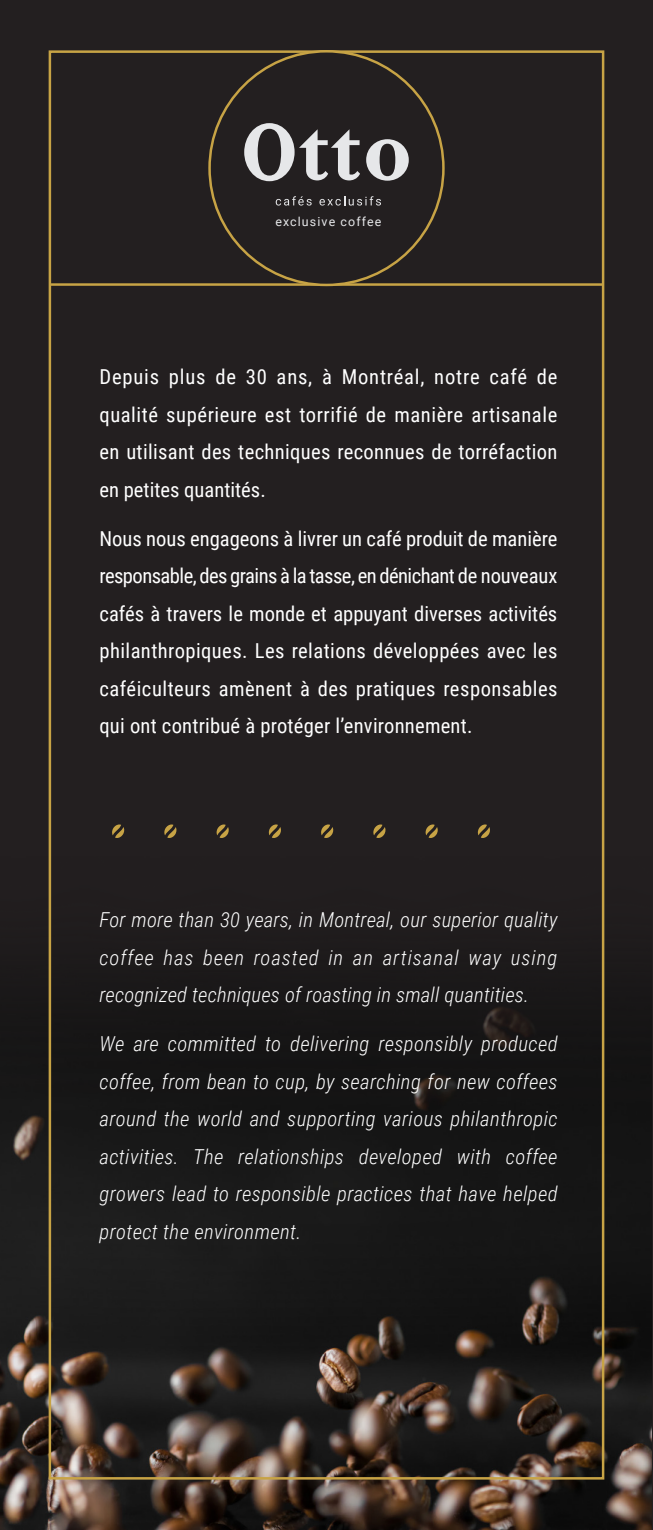
<style>
.page{position:relative;width:653px;height:1530px;background:#fff}
.page>*{position:absolute;margin:0;border:0;box-sizing:border-box;transform-origin:0 0}
.t1{font:20.5px/37.5px "Roboto Condensed";letter-spacing:.01em;color:#fff;text-align:justify}
.t2{font:italic 300 20.5px/37.5px "Roboto Condensed";letter-spacing:.01em;color:#fff;text-align:justify}
.t3{font:12.5px "Roboto";letter-spacing:.09em;color:#e6e7e9}
</style>
<div class="page">
<div style="left:0;top:0;width:652px;height:1530px;background:#231f20"></div>
<img style="left:0;top:857px;width:651px;height:673px">
<hr style="left:50px;top:283px;width:552px;height:3px;background:#c7a345">
<svg style="left:244px;top:123px;width:116px;height:58px"></svg>
<svg style="left:366px;top:139px;width:42px;height:42px"></svg>
<svg style="left:276px;top:196px;width:35px;height:10px"></svg>
<svg style="left:319px;top:196px;width:62px;height:10px"></svg>
<svg style="left:112px;top:825px;width:12px;height:13px"></svg>
<svg style="left:164px;top:825px;width:13px;height:13px"></svg>
<svg style="left:216px;top:825px;width:13px;height:13px"></svg>
<svg style="left:268px;top:825px;width:13px;height:13px"></svg>
<svg style="left:321px;top:825px;width:12px;height:13px"></svg>
<svg style="left:373px;top:825px;width:13px;height:13px"></svg>
<svg style="left:425px;top:825px;width:13px;height:13px"></svg>
<svg style="left:477px;top:825px;width:13px;height:13px"></svg>
<p class="t3" style="left:275px;top:213px;width:107px">exclusive coffee</p>
<p class="t1" style="left:99px;top:358px;width:459px">Depuis plus de 30 ans, à Montréal, notre café de qualité supérieure est torrifié de manière artisanale en utilisant des techniques reconnues de torréfaction en petites quantités.</p>
<p class="t1" style="left:99px;top:519px;width:459px">Nous nous engageons à livrer un café produit de manière responsable, des grains à la tasse, en dénichant de nouveaux cafés à travers le monde et appuyant diverses activités philanthropiques. Les relations développées avec les caféiculteurs amènent à des pratiques responsables qui ont contribué à protéger l’environnement.</p>
<p class="t2" style="left:99px;top:901px;width:459px">For more than 30 years, in Montreal, our superior quality coffee has been roasted in an artisanal way using recognized techniques of roasting in small quantities.</p>
<p class="t2" style="left:99px;top:1025px;width:459px">We are committed to delivering responsibly produced coffee, from bean to cup, by searching for new coffees around the world and supporting various philanthropic activities. The relationships developed with coffee growers lead to responsible practices that have helped protect the environment.</p>
</div>
